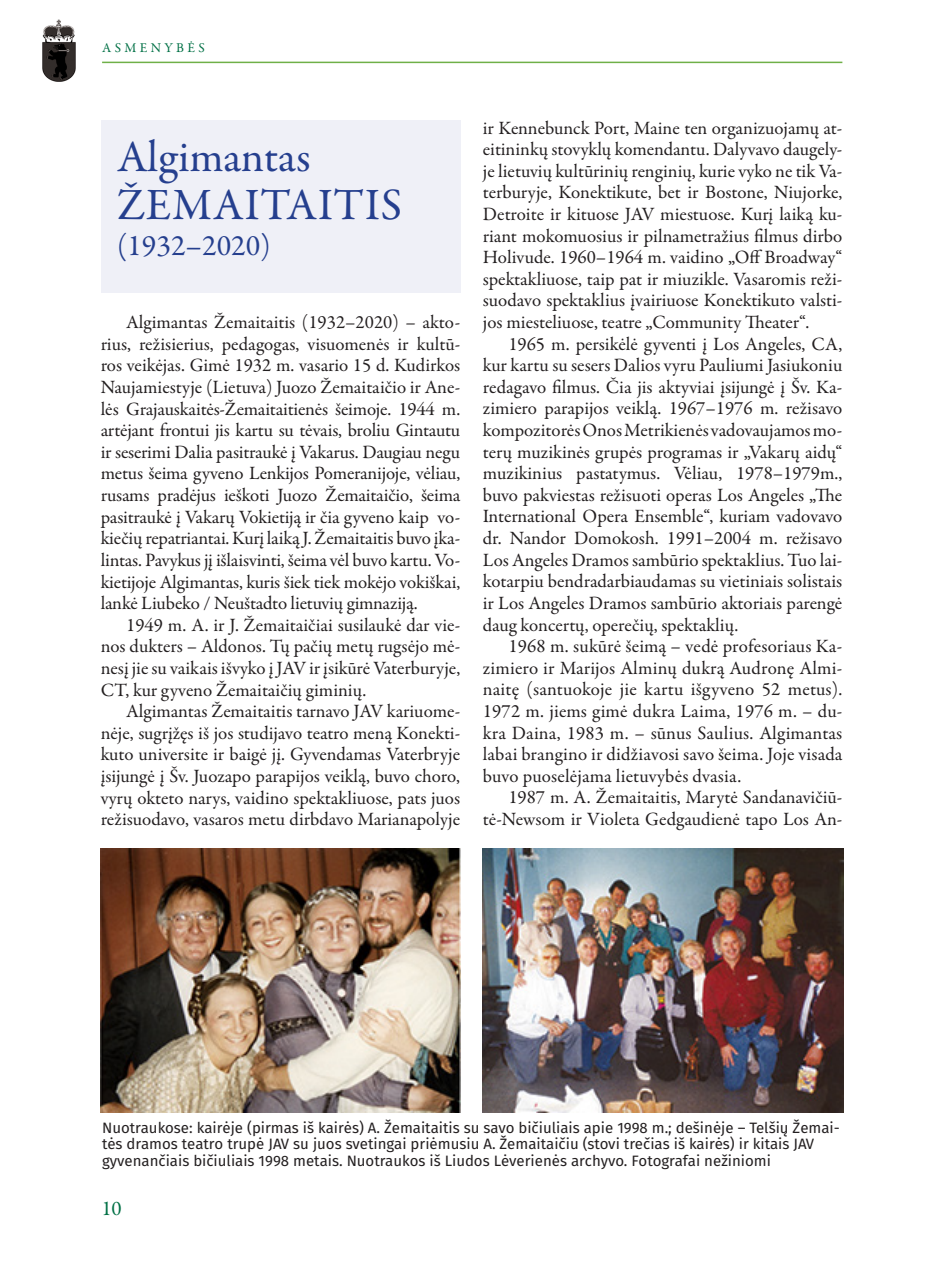
<style>
.page{position:relative;width:936px;height:1276px;background:#fff}
.page>*{position:absolute;margin:0;border:0;box-sizing:border-box;transform-origin:0 0}
.tekstas{font:45px "Garamond Premr Pro";letter-spacing:.015em;color:#253f8e}
.tekstas-2{font:45px "Garamond Premr Pro";letter-spacing:-.005em;color:#253f8e}
.tekstas-3{font:30px "Garamond Premr Pro";color:#253f8e}
.t1{font:21px "Garamond Premr Pro";color:#017045}
.tekstas-4{font:18.9px/21.6px "Garamond Premr Pro";color:#231f20;text-align:justify}
.parašas{font:15px/16.5px "Fira Sans";color:#231f20}
.t2{font:13.5px "Garamond Premr Pro";letter-spacing:.25em;color:#017045}
</style>
<div class="page">
<hr style="left:102px;top:62px;width:740px;height:1px;background:#6fb048">
<div style="left:101px;top:120px;width:360px;height:173px;background:#eff0f7"></div>
<img style="left:43px;top:19px;width:32px;height:63px">
<img style="left:483px;top:848px;width:360px;height:264px">
<img style="left:101px;top:848px;width:360px;height:264px">
<p class="t2" style="left:102px;top:39px;width:104px">ASMENYBĖS</p>
<p class="tekstas-2" style="left:117px;top:130px;width:195px">Algimantas</p>
<p class="tekstas" style="left:117px;top:178px;width:286px">ŽEMAITAITIS</p>
<p class="tekstas-3" style="left:117px;top:227px;width:155px">(1932–2020)</p>
<p class="tekstas-4" style="left:101px;top:312px;width:361px;text-indent:26px">Algimantas Žemaitaitis (1932–2020) – akto&shy;rius, režisierius, pedagogas, visuomenės ir kultū&shy;ros veikėjas. Gimė 1932 m. vasario 15 d. Kudirkos Naujamiestyje (Lietuva) Juozo Žemaitaičio ir Ane&shy;lės Grajauskaitės-Žemaitaitienės šeimoje. 1944 m. artėjant frontui jis kartu su tėvais, broliu Gintautu ir seserimi Dalia pasitraukė į Vakarus. Daugiau negu metus šeima gyveno Lenkijos Pomeranijoje, vėliau, rusams pradėjus ieškoti Juozo Žemaitaičio, šeima pasitraukė į Vakarų Vokietiją ir čia gyveno kaip vo&shy;kiečių repatriantai. Kurį laiką J. Žemaitaitis buvo įka&shy;lintas. Pavykus jį išlaisvinti, šeima vėl buvo kartu. Vo&shy;kietijoje Algimantas, kuris šiek tiek mokėjo vokiškai, lankė Liubeko / Neuštadto lietuvių gimnaziją.</p>
<p class="tekstas-4" style="left:101px;top:614px;width:361px;text-indent:26px">1949 m. A. ir J. Žemaitaičiai susilaukė dar vie&shy;nos dukters – Aldonos. Tų pačių metų rugsėjo mė&shy;nesį jie su vaikais išvyko į JAV ir įsikūrė Vaterburyje, CT, kur gyveno Žemaitaičių giminių.</p>
<p class="tekstas-4" style="left:101px;top:701px;width:361px;text-indent:26px">Algimantas Žemaitaitis tarnavo JAV kariuome&shy;nėje, sugrįžęs iš jos studijavo teatro meną Konekti&shy;kuto universite ir baigė jį. Gyvendamas Vaterbryje įsijungė į Šv. Juozapo parapijos veiklą, buvo choro, vyrų okteto narys, vaidino spektakliuose, pats juos režisuodavo, vasaros metu dirbdavo Marianapolyje</p>
<p class="tekstas-4" style="left:483px;top:117px;width:361px">ir Kennebunck Port, Maine ten organizuojamų at&shy;eitininkų stovyklų komendantu. Dalyvavo daugely&shy;je lietuvių kultūrinių renginių, kurie vyko ne tik Va&shy;terburyje, Konektikute, bet ir Bostone, Niujorke, Detroite ir kituose JAV miestuose. Kurį laiką ku&shy;riant mokomuosius ir pilnametražius filmus dirbo Holivude. 1960–1964 m. vaidino „Off Broadway“ spektakliuose, taip pat ir miuzikle. Vasaromis reži&shy;suodavo spektaklius įvairiuose Konektikuto valsti&shy;jos miesteliuose, teatre „Community Theater“.</p>
<p class="tekstas-4" style="left:483px;top:333px;width:361px;text-indent:26px">1965 m. persikėlė gyventi į Los Angeles, CA, kur kartu su sesers Dalios vyru Pauliumi Jasiukoniu redagavo filmus. Čia jis aktyviai įsijungė į Šv. Ka&shy;zimiero parapijos veiklą. 1967–1976 m. režisavo kompozitorės Onos Metrikienės vadovaujamos mo&shy;terų muzikinės grupės programas ir „Vakarų aidų“ muzikinius pastatymus. Vėliau, 1978–1979m., buvo pakviestas režisuoti operas Los Angeles „The International Opera Ensemble“, kuriam vadovavo dr. Nandor Domokosh. 1991–2004 m. režisavo Los Angeles Dramos sambūrio spektaklius. Tuo lai&shy;kotarpiu bendradarbiaudamas su vietiniais solistais ir Los Angeles Dramos sambūrio aktoriais parengė daug koncertų, operečių, spektaklių.</p>
<p class="tekstas-4" style="left:483px;top:636px;width:361px;text-indent:26px">1968 m. sukūrė šeimą – vedė profesoriaus Ka&shy;zimiero ir Marijos Alminų dukrą Audronę Almi&shy;naitę (santuokoje jie kartu išgyveno 52 metus).<br>1972 m. jiems gimė dukra Laima, 1976 m. – du&shy;kra Daina, 1983 m. – sūnus Saulius. Algimantas labai brangino ir didžiavosi savo šeima. Joje visada buvo puoselėjama lietuvybės dvasia.</p>
<p class="tekstas-4" style="left:483px;top:787px;width:361px;text-align:right">1987 m. A. Žemaitaitis, Marytė Sandanavičiū&shy;tė-Newsom ir Violeta Gedgaudienė tapo Los An-</p>
<p class="parašas" style="left:102px;top:1120px;width:739px">Nuotraukose: kairėje (pirmas iš kairės) A. Žemaitaitis su savo bičiuliais apie 1998 m.; dešinėje – Telšių Žemai&shy;tės dramos teatro trupė JAV su juos svetingai priėmusiu A. Žemaitaičiu (stovi trečias iš kairės) ir kitais JAV gyvenančiais bičiuliais 1998 metais. Nuotraukos iš Liudos Lėverienės archyvo. Fotografai nežiniomi</p>
<p class="t1" style="left:101px;top:1195px;width:22px">10</p>
</div>
